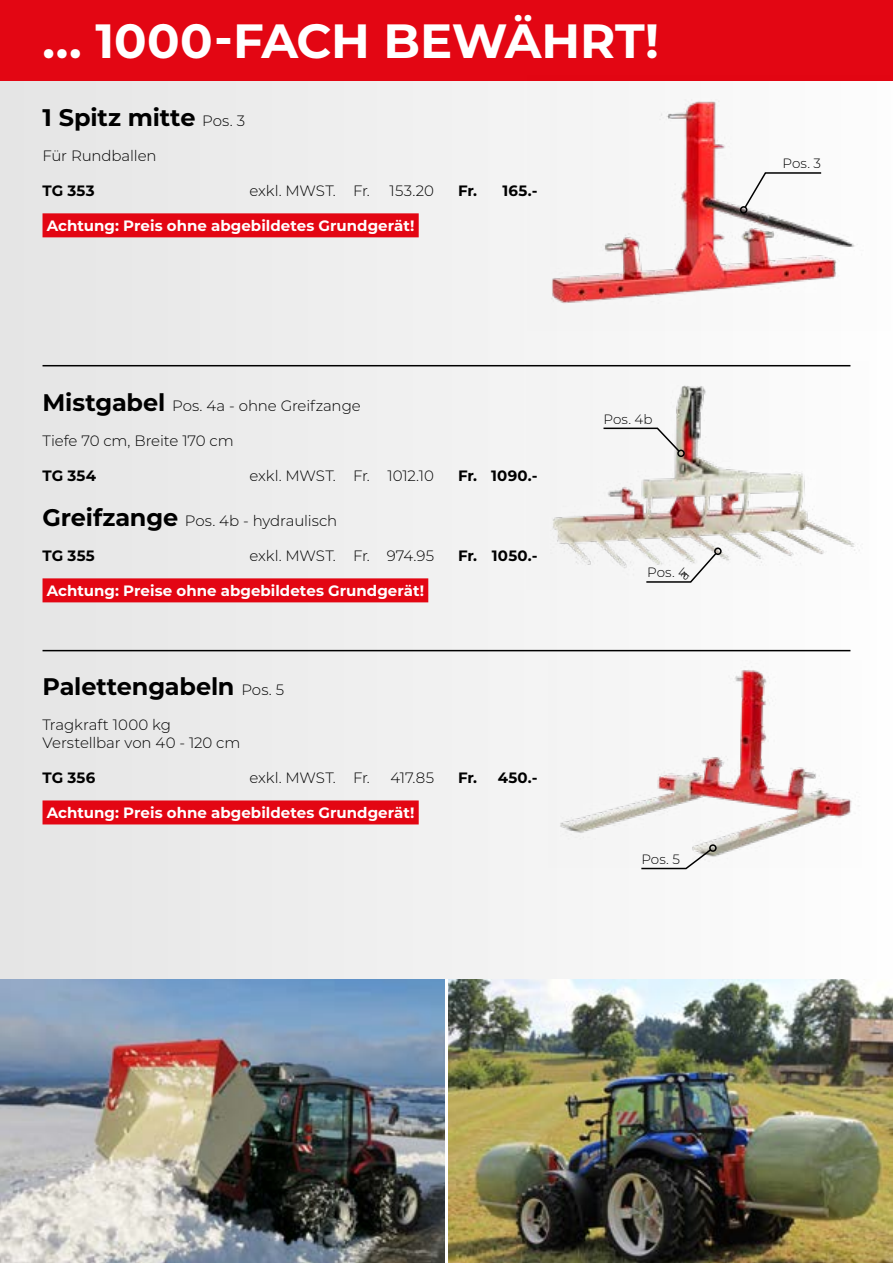
<style>
.page{position:relative;width:893px;height:1263px;background:#fff}
.page>*{position:absolute;margin:0;border:0;box-sizing:border-box;transform-origin:0 0}
.t1{font:700 48px "Montserrat";letter-spacing:-.005em;color:#fff}
.t2{font:700 24px "Montserrat";letter-spacing:-.005em;color:#000}
.t3{font:300 15px/18px "Montserrat";letter-spacing:-.01em;color:#000}
.t4{font:700 15px "Montserrat";color:#fff}
.t5{font:700 15px "Montserrat";letter-spacing:.015em;color:#000}
.t6{font:300 13.5px "Montserrat";letter-spacing:.005em;color:#000}
.s1{font-weight:300;font-size:15px}
.s2{font-weight:700;font-size:24px}
</style>
<div class="page">
<div style="left:0;top:0;width:893px;height:1263px;background:linear-gradient(to right,#e4e4e4,#fefefe)"></div>
<div style="left:0;top:0;width:893px;height:81px;background:#e30613"></div>
<hr style="left:43px;top:365px;width:807px;height:1px;background:#000">
<hr style="left:43px;top:650px;width:807px;height:1px;background:#000">
<img style="left:527px;top:361px;width:341px;height:228px">
<img style="left:528px;top:81px;width:363px;height:250px">
<div style="left:43px;top:578px;width:385px;height:24px;background:#e30613"></div>
<div style="left:43px;top:800px;width:376px;height:24px;background:#e30613"></div>
<svg style="left:602px;top:427px;width:79px;height:26px"></svg>
<div style="left:677px;top:450px;width:8px;height:7px;border:2px solid #000;border-radius:50%"></div>
<div style="left:714px;top:547px;width:8px;height:8px;border:2px solid #000;border-radius:50%"></div>
<div style="left:43px;top:213px;width:376px;height:24px;background:#e30613"></div>
<img style="left:548px;top:660px;width:313px;height:208px">
<svg style="left:640px;top:848px;width:73px;height:22px"></svg>
<div style="left:709px;top:844px;width:8px;height:8px;border:2px solid #000;border-radius:50%"></div>
<svg style="left:743px;top:171px;width:80px;height:38px"></svg>
<div style="left:740px;top:206px;width:7px;height:8px;border:2px solid #000;border-radius:50%"></div>
<img style="left:0;top:979px;width:893px;height:284px">
<hr style="left:445px;top:979px;width:3px;height:284px;background:#fff">
<svg style="left:645px;top:551px;width:73px;height:32px"></svg>
<h1 class="t1" style="left:43px;top:6px;width:618px">... 1000-FACH BEWÄHRT!</h1>
<h2 class="t2" style="left:43px;top:100px;width:204px">1 Spitz mitte <span class="s1">Pos. 3</span></h2>
<p class="t3" style="left:43px;top:147px;width:116px">Für Rundballen</p>
<p class="t5" style="left:43px;top:180px;width:54px">TG 353</p>
<p class="t3" style="left:250px;top:182px;width:122px">exkl. MWST. Fr.</p>
<p class="t3" style="left:390px;top:182px;width:46px">153.20</p>
<p class="t5" style="left:458px;top:180px;width:81px">Fr. 165.-</p>
<p class="t4" style="left:47px;top:215px;width:369px">Achtung: Preis ohne abgebildetes Grundgerät!</p>
<p class="t3" style="left:43px;top:396px;width:320px"><span class="s2">Mistgabel</span> Pos. 4a - ohne Greifzange</p>
<p class="t3" style="left:43px;top:431px;width:193px">Tiefe 70 cm, Breite 170 cm</p>
<p class="t5" style="left:43px;top:464px;width:55px">TG 354</p>
<p class="t3" style="left:250px;top:466px;width:186px">exkl. MWST. Fr. 1012.10</p>
<p class="t5" style="left:458px;top:464px;width:81px">Fr. 1090.-</p>
<p class="t3" style="left:43px;top:511px;width:296px"><span class="s2">Greifzange</span> Pos. 4b - hydraulisch</p>
<p class="t5" style="left:43px;top:545px;width:54px">TG 355</p>
<p class="t3" style="left:250px;top:547px;width:186px">exkl. MWST. Fr. 974.95</p>
<p class="t5" style="left:458px;top:545px;width:81px">Fr. 1050.-</p>
<p class="t4" style="left:47px;top:580px;width:379px">Achtung: Preise ohne abgebildetes Grundgerät!</p>
<h2 class="t2" style="left:43px;top:670px;width:243px">Palettengabeln <span class="s1">Pos. 5</span></h2>
<p class="t3" style="left:43px;top:716px;width:199px">Tragkraft 1000 kg<br>Verstellbar von 40 - 120 cm</p>
<p class="t5" style="left:43px;top:767px;width:54px">TG 356</p>
<p class="t3" style="left:250px;top:769px;width:122px">exkl. MWST. Fr.</p>
<p class="t3" style="left:391px;top:769px;width:45px">417.85</p>
<p class="t5" style="left:458px;top:767px;width:81px">Fr. 450.-</p>
<p class="t4" style="left:47px;top:802px;width:369px">Achtung: Preis ohne abgebildetes Grundgerät!</p>
<p class="t6" style="left:603px;top:410px;width:51px">Pos. 4b</p>
<p class="t6" style="left:647px;top:563px;width:41px">Pos. 4</p>
<p class="t6" style="left:641px;top:850px;width:40px">Pos. 5</p>
<p class="t6" style="left:782px;top:154px;width:40px">Pos. 3</p>
</div>
